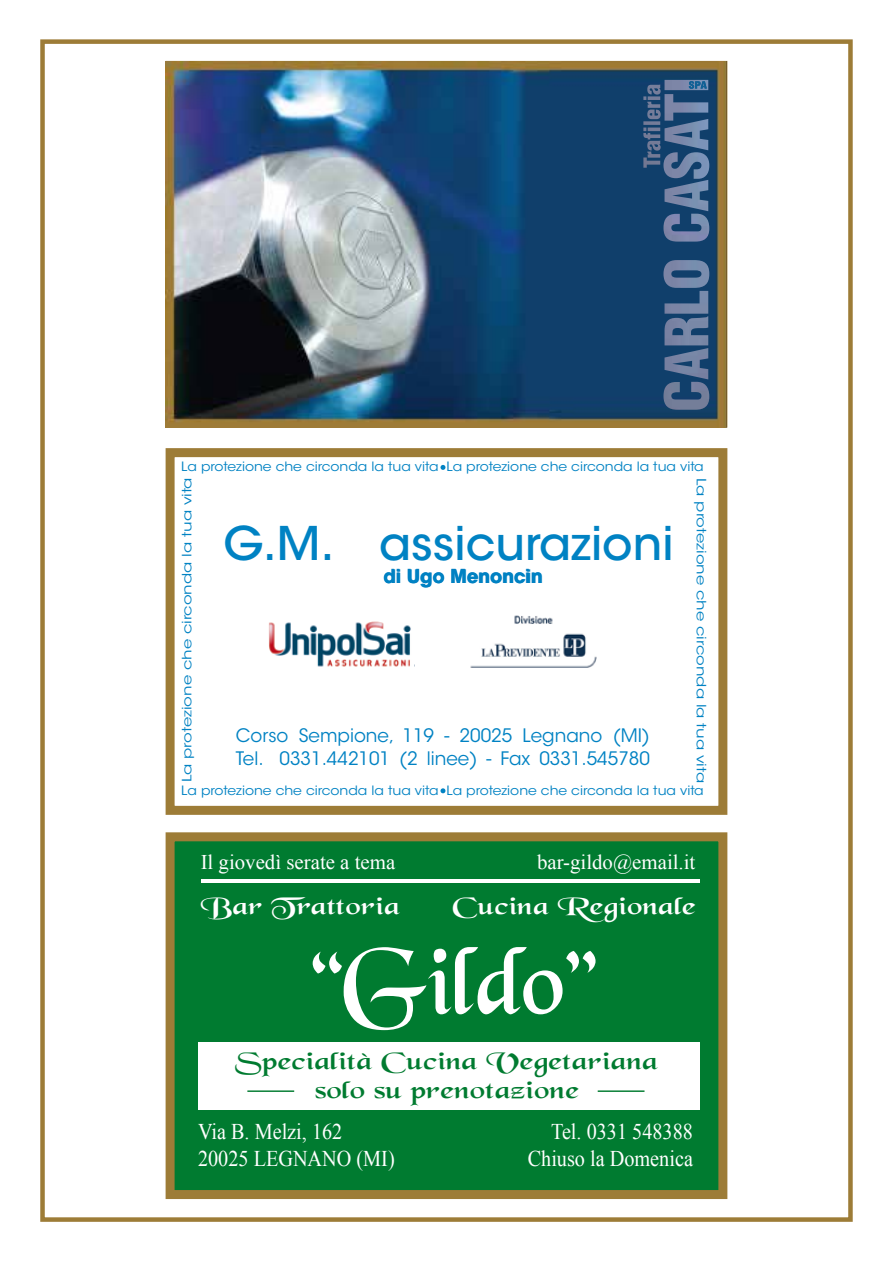
<style>
.page{position:relative;width:893px;height:1263px;background:#fff}
.page>*{position:absolute;margin:0;border:0;box-sizing:border-box;transform-origin:0 0}
.t1{font:99.9px "Black Chancery";color:#fff}
.t2{font:500 46.05px "ITC Avant Garde Std";color:#0082c3}
.t3{font:25.2px/28.5px "Black Chancery";color:#007b30;text-align:center;scale:1.38 1}
.t4{font:25.2px "Black Chancery";color:#fff;scale:1.38 1}
.t5{font:22.5px/27px "Times New Roman";color:#fff;scale:.9 1}
.t6{font:20.85px "Times New Roman";color:#fff}
.t7{font:700 19.65px "Arial";color:#007bc1}
.t8{font:18.45px/22.2px "ITC Avant Garde Std";color:#0082c3}
.t9{font:12.75px "ITC Avant Garde Std";color:#0082c3;scale:1.09 1}
.t10{font:12.75px "ITC Avant Garde Std";color:#0082c3;scale:1.29 1}
</style>
<div class="page">
<div style="left:40px;top:39px;width:813px;height:1183px;background:#fff;border:4px solid #9d7c37"></div>
<div style="left:170px;top:837px;width:553px;height:357px;background:#007b30"></div>
<div style="left:198px;top:1042px;width:502px;height:68px;background:#fff"></div>
<hr style="left:201px;top:879px;width:499px;height:4px;background:#fff">
<hr style="left:247px;top:1090px;width:47px;height:2px;background:#007b30">
<hr style="left:598px;top:1090px;width:46px;height:2px;background:#007b30">
<div style="left:166px;top:832px;width:561px;height:367px;border:9px solid #9d7c37"></div>
<div style="left:166px;top:448px;width:561px;height:367px;border:9px solid #9d7c37"></div>
<img style="left:268px;top:621px;width:147px;height:46px">
<svg style="left:440px;top:465px;width:5px;height:5px"></svg>
<svg style="left:440px;top:788px;width:5px;height:5px"></svg>
<img style="left:165px;top:62px;width:563px;height:366px">
<img style="left:663px;top:80px;width:46px;height:330px">
<img style="left:643px;top:84px;width:18px;height:84px">
<img style="left:689px;top:81px;width:18px;height:8px">
<img style="left:470px;top:615px;width:127px;height:53px">
<p class="t9" style="left:181px;top:459px;width:481px">La protezione che circonda la tua vita La protezione che circonda la tua vita</p>
<p class="t10" style="left:709px;top:478px;width:238px;rotate:90deg">La protezione che circonda la tua vita</p>
<p class="t10" style="left:179px;top:782px;width:238px;rotate:-90deg">La protezione che circonda la tua vita</p>
<p class="t9" style="left:181px;top:782px;width:481px">La protezione che circonda la tua vita La protezione che circonda la tua vita</p>
<h2 class="t2" style="left:224px;top:515px;width:451px">G.M. assicurazioni</h2>
<h3 class="t7" style="left:383px;top:563px;width:160px">di Ugo Menoncin</h3>
<h3 class="t8" style="left:236px;top:725px;width:415px">Corso Sempione, 119 - 20025 Legnano (MI)<br>Tel. 0331.442101 (2 linee) - Fax 0331.545780</h3>
<h3 class="t6" style="left:201px;top:848px;width:196px">Il giovedì serate a tema</h3>
<h3 class="t6" style="left:537px;top:848px;width:160px">bar-gildo@email.it</h3>
<h3 class="t4" style="left:201px;top:893px;width:146px">Bar Trattoria</h3>
<h3 class="t4" style="left:453px;top:893px;width:178px">Cucina Regionale</h3>
<h1 class="t1" style="left:313px;top:930px;width:284px">“Gildo”</h1>
<h3 class="t3" style="left:235px;top:1049px;width:308px">Specialità Cucina Vegetariana solo su prenotazione</h3>
<h3 class="t5" style="left:198px;top:1118px;width:220px">Via B. Melzi, 162<br>20025 LEGNANO (MI)</h3>
<h3 class="t5" style="left:528px;top:1118px;width:185px;text-align:right">Tel. 0331 548388<br>Chiuso la Domenica</h3>
</div>
